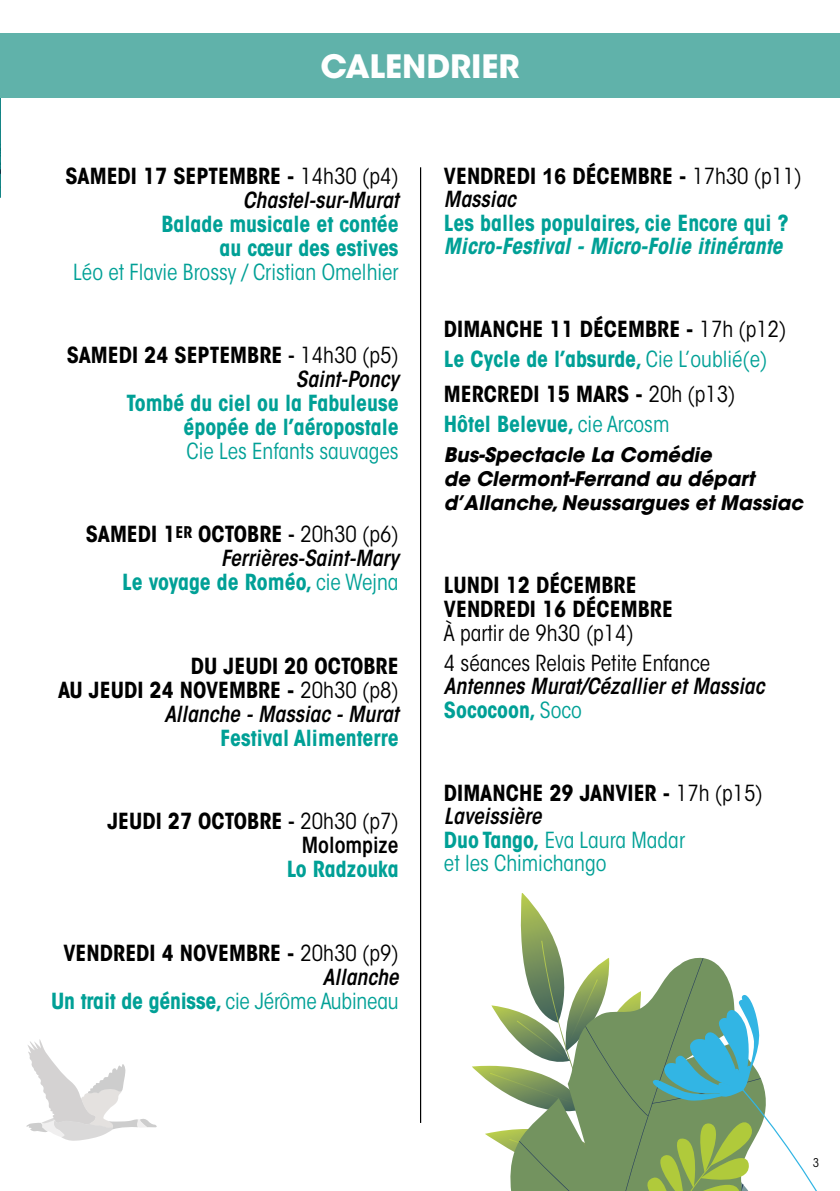
<style>
.page{position:relative;width:840px;height:1191px;background:#fff}
.page>*{position:absolute;margin:0;border:0;box-sizing:border-box;transform-origin:0 0}
.t1{font:700 32px "ITC Avant Garde Std";color:#fff}
.t2{font:700 condensed 22px/24px "ITC Avant Garde Std";color:#000;text-align:right}
.t3{font:700 condensed 22px/24px "ITC Avant Garde Std";color:#00a096;text-align:right}
.t4{font:condensed 22px/23.4px "ITC Avant Garde Std";color:#00a096}
.t5{font:italic 600 condensed 22px/24px "ITC Avant Garde Std";color:#000;text-align:right}
.t6{font:condensed 22px/29.6px "ITC Avant Garde Std";color:#000}
.t7{font:italic 700 condensed 22px "ITC Avant Garde Std";color:#00a096}
.t8{font:italic 700 20px/24px "ITC Avant Garde Std";color:#000}
.t9{font:condensed 12px "ITC Avant Garde Std";color:#000}
.s1{font-weight:400}
.s2{font-weight:600;font-style:italic}
.s3{font-weight:600}
.s4{font-weight:700;font-style:normal}
.s5{font-style:normal}
.s6{font-weight:400;font-style:normal}
.s7{font-weight:700;font-style:normal;color:#00a096}
.s8{font-weight:400;font-style:normal;color:#00a096}
.s9{color:#00a096}
.s10{font-weight:400;color:#00a096}
.s11{font-family:"Arial";font-stretch:normal}
.s12{font-weight:700;color:#000}
.s13{color:#000}
.s14{font-weight:600;font-style:italic;color:#000}
.s15{font-weight:700}
</style>
<div class="page">
<img style="left:0;top:106px;width:1px;height:92px">
<img style="left:0;top:129px;width:1px;height:28px">
<hr style="left:420px;top:167px;width:1px;height:956px;background:#000">
<div style="left:0;top:33px;width:839px;height:64px;background:#60b2aa"></div>
<svg style="left:472px;top:893px;width:345px;height:298px"></svg>
<svg style="left:26px;top:1039px;width:131px;height:101px"></svg>
<h1 class="t1" style="left:320px;top:45px;width:200px">CALENDRIER</h1>
<p class="t2" style="left:65px;top:163px;width:334px">SAMEDI 17 SEPTEMBRE - <span class="s1">14h30 (p4)<br></span><span class="s2">Chastel-sur-Murat</span></p>
<p class="t3" style="left:161px;top:211px;width:238px">Balade musicale et contée au cœur des estives</p>
<p class="t4" style="left:73px;top:260px;width:327px">Léo et Flavie Brossy / Cristian Omelhier</p>
<p class="t2" style="left:67px;top:343px;width:333px">SAMEDI 24 SEPTEMBRE <span class="s3">-</span> <span class="s1">14h30 (p5)<br></span><span class="s2">Saint-Poncy</span></p>
<p class="t3" style="left:126px;top:391px;width:273px">Tombé du ciel ou la Fabuleuse épopée de l’aéropostale</p>
<p class="t4" style="left:186px;top:439px;width:213px">Cie Les Enfants sauvages</p>
<p class="t5" style="left:86px;top:523px;width:314px"><span class="s4">SAMEDI 1</span><sup>ER</sup> <span class="s4">OCTOBRE</span> <span class="s5">-</span> <span class="s6">20h30 (p6)<br></span>Ferrières-Saint-Mary<br><span class="s7">Le voyage de Roméo,</span> <span class="s8">cie Wejna</span></p>
<p class="t2" style="left:58px;top:653px;width:342px">DU JEUDI 20 OCTOBRE<br>AU JEUDI 24 NOVEMBRE - <span class="s1">20h30 (p8)<br></span><span class="s2">Allanche - Massiac - Murat</span></p>
<p class="t3" style="left:220px;top:725px;width:179px">Festival Alimenterre</p>
<p class="t2" style="left:107px;top:809px;width:292px">JEUDI 27 OCTOBRE <span class="s3">-</span> <span class="s1">20h30 (p7)<br></span><span class="s3">Molompize</span></p>
<p class="t3" style="left:287px;top:857px;width:113px">Lo Radzouka</p>
<p class="t2" style="left:51px;top:940px;width:349px">VENDREDI 4 NOVEMBRE - <span class="s1">20h30 (p9)<br></span><span class="s2">Allanche<br></span><span class="s9">Un trait de génisse,</span> <span class="s10">cie Jérôme Aubineau</span></p>
<p class="t2" style="left:443px;top:164px;width:359px;line-height:23px;text-align:left">VENDREDI <span class="s11">16</span> DÉCEMBRE - <span class="s1">17h30 (p11)<br></span><span class="s2">Massiac</span></p>
<p class="t3" style="left:443px;top:211px;width:346px">Les balles populaires, cie Encore qui ?</p>
<p class="t7" style="left:443px;top:232px;width:340px">Micro-Festival - Micro-Folie itinérante</p>
<p class="t2" style="left:443px;top:314px;width:343px;line-height:29.6px;text-align:left">DIMANCHE 11 DÉCEMBRE - <span class="s1">17h (p12)<br></span><span class="s9">Le Cycle de l’absurde,</span> <span class="s10">Cie L’oublié(e)</span></p>
<p class="t2" style="left:443px;top:379px;width:293px;line-height:29.6px;text-align:left">MERCREDI 15 MARS - <span class="s1">20h (p13)<br></span><span class="s9">Hôtel Belevue,</span> <span class="s10">cie Arcosm</span></p>
<p class="t8" style="left:443px;top:442px;width:360px">Bus-Spectacle La Comédie<br>de Clermont-Ferrand au départ d’Allanche, Neussargues et Massiac</p>
<p class="t2" style="left:443px;top:573px;width:230px;text-align:left">LUNDI 12 DÉCEMBRE<br>VENDREDI 16 DÉCEMBRE</p>
<p class="t6" style="left:443px;top:618px;width:267px">À partir de 9h30 (p14)<br>4 séances Relais Petite Enfance</p>
<p class="t5" style="left:443px;top:674px;width:322px;text-align:left">Antennes Murat/Cézallier et Massiac<br><span class="s7">Sococoon,</span> <span class="s8">Soco</span></p>
<p class="t4" style="left:443px;top:781px;width:320px"><span class="s12">DIMANCHE 29 JANVIER -</span> <span class="s13">17h (p15)<br></span><span class="s14">Laveissière<br></span><span class="s15">Duo Tango,</span> Eva Laura Madar<br>et les Chimichango</p>
<p class="t9" style="left:812px;top:1155px;width:8px">3</p>
</div>
